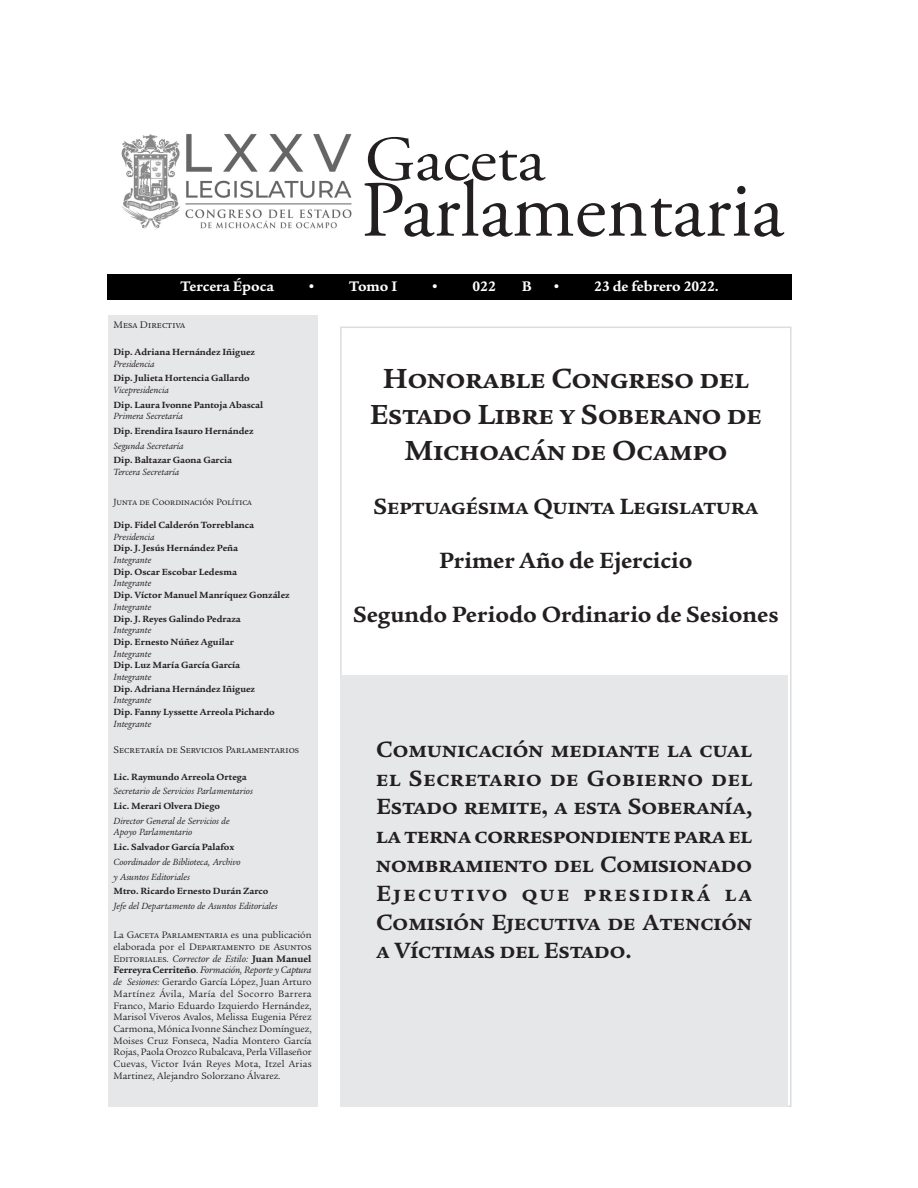
<style>
.page{position:relative;width:918px;height:1188px;background:#fff}
.page>*{position:absolute;margin:0;border:0;box-sizing:border-box;transform-origin:0 0}
.cbz{font:700 30px/36px "Legacy Serif ITC Std";color:#231f20;text-align:center}
.cbz-2{font:700 24px/28.8px "Legacy Serif ITC Std";color:#231f20;text-align:justify}
.t1{font:700 15px "Legacy Serif ITC Std";color:#fff}
.t2{font:10.5px "Legacy Serif ITC Std";color:#231f20}
.t3{font:10.2px/11.7px "Legacy Serif ITC Std";color:#231f20;text-align:justify}
.Normal_rtf_14{font:700 9.75px "Legacy Serif ITC Std";color:#231f20}
.t4{font:italic 9.75px/11.7px "Legacy Serif ITC Std";color:#231f20}
.t5{font:9.75px "Legacy Serif ITC Std";color:#231f20}
.s1{font-style:italic}
.s2{font-weight:700}
.s3{font-family:"Times New Roman"}
</style>
<div class="page">
<div style="left:108px;top:274px;width:684px;height:25px;background:#000"></div>
<svg style="left:364px;top:137px;width:420px;height:100px"></svg>
<div style="left:108px;top:315px;width:210px;height:792px;background:#e6e7e9"></div>
<div style="left:340px;top:675px;width:448px;height:432px;background:#e6e7e9"></div>
<img style="left:121px;top:134px;width:231px;height:95px">
<p class="t1" style="left:181px;top:277px;width:95px">Tercera Época</p>
<p class="t1" style="left:307px;top:277px;width:11px">•</p>
<p class="t1" style="left:349px;top:277px;width:50px">Tomo I</p>
<p class="t1" style="left:430px;top:277px;width:11px">•</p>
<p class="t1" style="left:473px;top:277px;width:25px">022</p>
<p class="t1" style="left:522px;top:277px;width:11px">B</p>
<p class="t1" style="left:552px;top:277px;width:168px">• 23 de febrero 2022.</p>
<p class="t2" style="left:114px;top:319px;width:73px">Mesa Directiva</p>
<p class="Normal_rtf_14" style="left:114px;top:346px;width:143px">Dip. Adriana Hernández Iñiguez</p>
<p class="t4" style="left:114px;top:358px;width:43px">Presidencia</p>
<p class="Normal_rtf_14" style="left:114px;top:372px;width:138px">Dip. Julieta Hortencia Gallardo</p>
<p class="t4" style="left:114px;top:384px;width:57px">Vicepresidencia</p>
<p class="Normal_rtf_14" style="left:114px;top:399px;width:151px">Dip. Laura Ivonne Pantoja Abascal</p>
<p class="t4" style="left:114px;top:411px;width:71px">Primera Secretaría</p>
<p class="Normal_rtf_14" style="left:114px;top:425px;width:141px">Dip. Erendira Isauro Hernández</p>
<p class="t4" style="left:114px;top:440px;width:72px">Segunda Secretaría</p>
<p class="Normal_rtf_14" style="left:114px;top:455px;width:120px">Dip. Baltazar Gaona Garcia</p>
<p class="t4" style="left:114px;top:466px;width:67px">Tercera Secretaría</p>
<p class="t5" style="left:114px;top:496px;width:140px">Junta de Coordinación Política</p>
<p class="Normal_rtf_14" style="left:114px;top:519px;width:142px">Dip. Fidel Calderón Torreblanca</p>
<p class="t4" style="left:114px;top:531px;width:43px">Presidencia</p>
<p class="Normal_rtf_14" style="left:114px;top:543px;width:126px">Dip. J. Jesús Hernández Peña</p>
<p class="t4" style="left:114px;top:554px;width:39px">Integrante</p>
<p class="Normal_rtf_14" style="left:114px;top:566px;width:125px">Dip. Oscar Escobar Ledesma</p>
<p class="t4" style="left:114px;top:578px;width:39px">Integrante</p>
<p class="Normal_rtf_14" style="left:114px;top:589px;width:178px">Dip. Víctor Manuel Manríquez González</p>
<p class="t4" style="left:114px;top:601px;width:39px">Integrante</p>
<p class="Normal_rtf_14" style="left:114px;top:613px;width:129px">Dip. J. Reyes Galindo Pedraza</p>
<p class="t4" style="left:114px;top:624px;width:39px">Integrante</p>
<p class="Normal_rtf_14" style="left:114px;top:636px;width:122px">Dip. Ernesto Núñez Aguilar</p>
<p class="t4" style="left:114px;top:648px;width:39px">Integrante</p>
<p class="Normal_rtf_14" style="left:114px;top:660px;width:128px">Dip. Luz María García García</p>
<p class="t4" style="left:114px;top:671px;width:39px">Integrante</p>
<p class="Normal_rtf_14" style="left:114px;top:683px;width:143px">Dip. Adriana Hernández Iñiguez</p>
<p class="t4" style="left:114px;top:695px;width:39px">Integrante</p>
<p class="Normal_rtf_14" style="left:114px;top:706px;width:163px">Dip. Fanny Lyssette Arreola Pichardo</p>
<p class="t4" style="left:114px;top:718px;width:39px">Integrante</p>
<p class="t2" style="left:114px;top:744px;width:187px">Secretaría de Servicios Parlamentarios</p>
<p class="Normal_rtf_14" style="left:114px;top:771px;width:135px">Lic. Raymundo Arreola Ortega</p>
<p class="t4" style="left:114px;top:786px;width:141px">Secretario de Servicios Parlamentarios</p>
<p class="Normal_rtf_14" style="left:114px;top:800px;width:108px">Lic. Merari Olvera Diego</p>
<p class="t4" style="left:114px;top:815px;width:118px">Director General de Servicios de<br>Apoyo Parlamentario</p>
<p class="Normal_rtf_14" style="left:114px;top:841px;width:122px">Lic. Salvador García Palafox</p>
<p class="t4" style="left:114px;top:856px;width:129px">Coordinador de Biblioteca, Archivo</p>
<p class="t4" style="left:114px;top:871px;width:78px">y Asuntos Editoriales</p>
<p class="Normal_rtf_14" style="left:114px;top:886px;width:156px">Mtro. Ricardo Ernesto Durán Zarco</p>
<p class="t4" style="left:114px;top:900px;width:166px">Jefe del Departamento de Asuntos Editoriales</p>
<p class="t3" style="left:114px;top:929px;width:200px">La Gaceta Parlamentaria es una publicación elaborada por el Departamento de Asuntos Editoriales. <span class="s1">Corrector de Estilo:</span> <span class="s2">Juan Manuel Ferreyra Cerriteño</span>. <span class="s1">Formación, Reporte y Captura de Sesiones:</span> Gerardo García López, Juan Arturo Martínez Ávila, María del Socorro Barrera Franco, Mario Eduardo Izquierdo Hernández, Marisol Viveros Avalos, Melissa Eugenia Pérez Carmona, Mónica Ivonne Sánchez Domínguez, Moises Cruz Fonseca, Nadia Montero García Rojas, Paola Orozco Rubalcava, Perla Villaseñor Cuevas, Victor Iván Reyes Mota, Itzel Arias Martinez, Alejandro Solorzano Álvarez.</p>
<p class="cbz" style="left:370px;top:361px;width:394px">Honorable Congreso del<br>Estado Libre y Soberano de<br>Michoacán de Ocampo</p>
<p class="cbz-2" style="left:373px;top:492px;width:386px">Septuagésima Quinta Legislatura</p>
<p class="cbz-2" style="left:439px;top:546px;width:255px">Primer Año de Ejercicio</p>
<p class="cbz-2" style="left:353px;top:600px;width:427px">Segundo Periodo Ordinario de Sesiones</p>
<p class="cbz-2" style="left:376px;top:735px;width:378px">Comunicación mediante la cual el Secretario de Gobierno del Estado remite<span class="s3">,</span> a esta Soberanía, la terna correspondiente para el nombramiento del Comisionado Ejecutivo que presidirá la Comisión Ejecutiva de Atención a Víctimas del Estado.</p>
</div>
